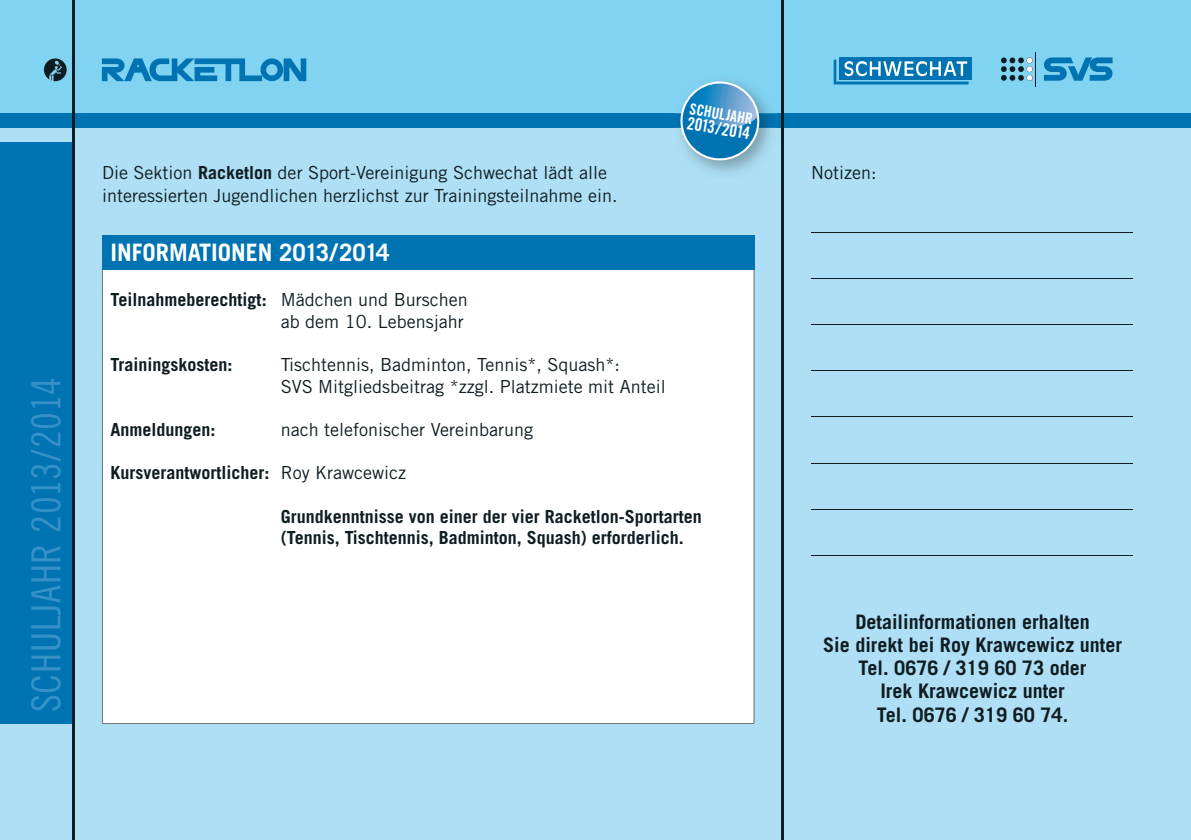
<style>
.page{position:relative;width:1191px;height:840px;background:#fff}
.page>*{position:absolute;margin:0;border:0;box-sizing:border-box;transform-origin:0 0}
.t1{font:40px "Trade Gothic Cond Eighteen";letter-spacing:.02em;color:#3791c9}
.t2{font:700 24px "Trade Gothic";color:#fff}
.t3{font:700 20px/23px "Trade Gothic";color:#0f1d22;text-align:center}
.t4{font:18px/21.6px "Trade Gothic";color:#0f1d22}
.t5{font:700 18px/21.6px "Trade Gothic";color:#0f1d22}
.t6{font:17.4px "Trade Gothic Bold Cond Twenty";color:#fff}
.t7{font:15.4px "Trade Gothic Bold Cond Twenty";color:#fff}
.s1{font-weight:700}
.s2{font-weight:400}
</style>
<div class="page">
<div style="left:0;top:0;width:1191px;height:839px;background:#aedff4"></div>
<div style="left:0;top:0;width:1191px;height:128px;background:#81d3f2"></div>
<div style="left:0;top:142px;width:74px;height:581px;background:#0074b2"></div>
<div style="left:0;top:113px;width:1191px;height:15px;background:#0074b2"></div>
<hr style="left:73px;top:0;width:2px;height:839px;background:#0f1d22">
<hr style="left:781px;top:0;width:2px;height:839px;background:#0f1d22">
<div style="left:102px;top:269px;width:652px;height:454px;background:#fff"></div>
<div style="left:102px;top:235px;width:652px;height:34px;background:#0074b2"></div>
<div style="left:839px;top:57px;width:132px;height:22px;background:#0074b2"></div>
<svg style="left:833px;top:60px;width:135px;height:24px"></svg>
<hr style="left:1035px;top:52px;width:1px;height:34px;background:#0f1d22">
<svg style="left:1043px;top:57px;width:70px;height:24px"></svg>
<svg style="left:1001px;top:57px;width:31px;height:24px"></svg>
<hr style="left:811px;top:232px;width:321px;height:1px;background:#0f1d22">
<hr style="left:811px;top:278px;width:321px;height:1px;background:#0f1d22">
<hr style="left:811px;top:324px;width:321px;height:1px;background:#0f1d22">
<hr style="left:811px;top:370px;width:321px;height:1px;background:#0f1d22">
<hr style="left:811px;top:416px;width:321px;height:1px;background:#0f1d22">
<hr style="left:811px;top:462px;width:321px;height:1px;background:#0f1d22">
<hr style="left:811px;top:508px;width:321px;height:1px;background:#0f1d22">
<hr style="left:811px;top:554px;width:321px;height:1px;background:#0f1d22">
<img style="left:674px;top:99px;width:103px;height:74px">
<svg style="left:677px;top:81px;width:85px;height:82px"></svg>
<svg style="left:44px;top:58px;width:23px;height:23px"></svg>
<svg style="left:102px;top:58px;width:204px;height:23px"></svg>
<h1 class="t1" style="left:22px;top:711px;width:336px;rotate:-90deg">SCHULJAHR 2013/2014</h1>
<p class="t4" style="left:102px;top:161px;width:517px;line-height:23px">Die Sektion <span class="s1">Racketlon</span> der Sport-Vereinigung Schwechat lädt alle interessierten Jugendlichen herzlichst zur Trainingsteilnahme ein.</p>
<h2 class="t2" style="left:111px;top:238px;width:280px">INFORMATIONEN 2013/2014</h2>
<p class="t7" style="left:691px;top:99px;width:65px;rotate:10deg">SCHULJAHR</p>
<p class="t6" style="left:689px;top:112px;width:66px;rotate:10deg">2013/2014</p>
<p class="t4" style="left:111px;top:289px;width:359px;text-align:right"><span class="s1">Teilnahmeberechtigt:</span> Mädchen und Burschen ab dem 10. Lebensjahr</p>
<p class="t5" style="left:111px;top:353px;width:124px">Trainingskosten:</p>
<p class="t4" style="left:281px;top:353px;width:386px">Tischtennis, Badminton, Tennis*, Squash*:<br>SVS Mitgliedsbeitrag *zzgl. Platzmiete mit Anteil</p>
<p class="t5" style="left:111px;top:418px;width:107px">Anmeldungen:</p>
<p class="t4" style="left:281px;top:418px;width:254px">nach telefonischer Vereinbarung</p>
<p class="t5" style="left:111px;top:461px;width:297px">Kursverantwortlicher: <span class="s2">Roy Krawcewicz</span></p>
<p class="t5" style="left:281px;top:504px;width:423px">Grundkenntnisse von einer der vier Racketlon-Sportarten (Tennis, Tischtennis, Badminton, Squash) erforderlich.</p>
<p class="t4" style="left:811px;top:161px;width:67px">Notizen:</p>
<p class="t3" style="left:823px;top:610px;width:300px">Detailinformationen erhalten<br>Sie direkt bei Roy Krawcewicz unter<br>Tel. 0676 / 319 60 73 oder<br>Irek Krawcewicz unter<br>Tel. 0676 / 319 60 74.</p>
</div>
